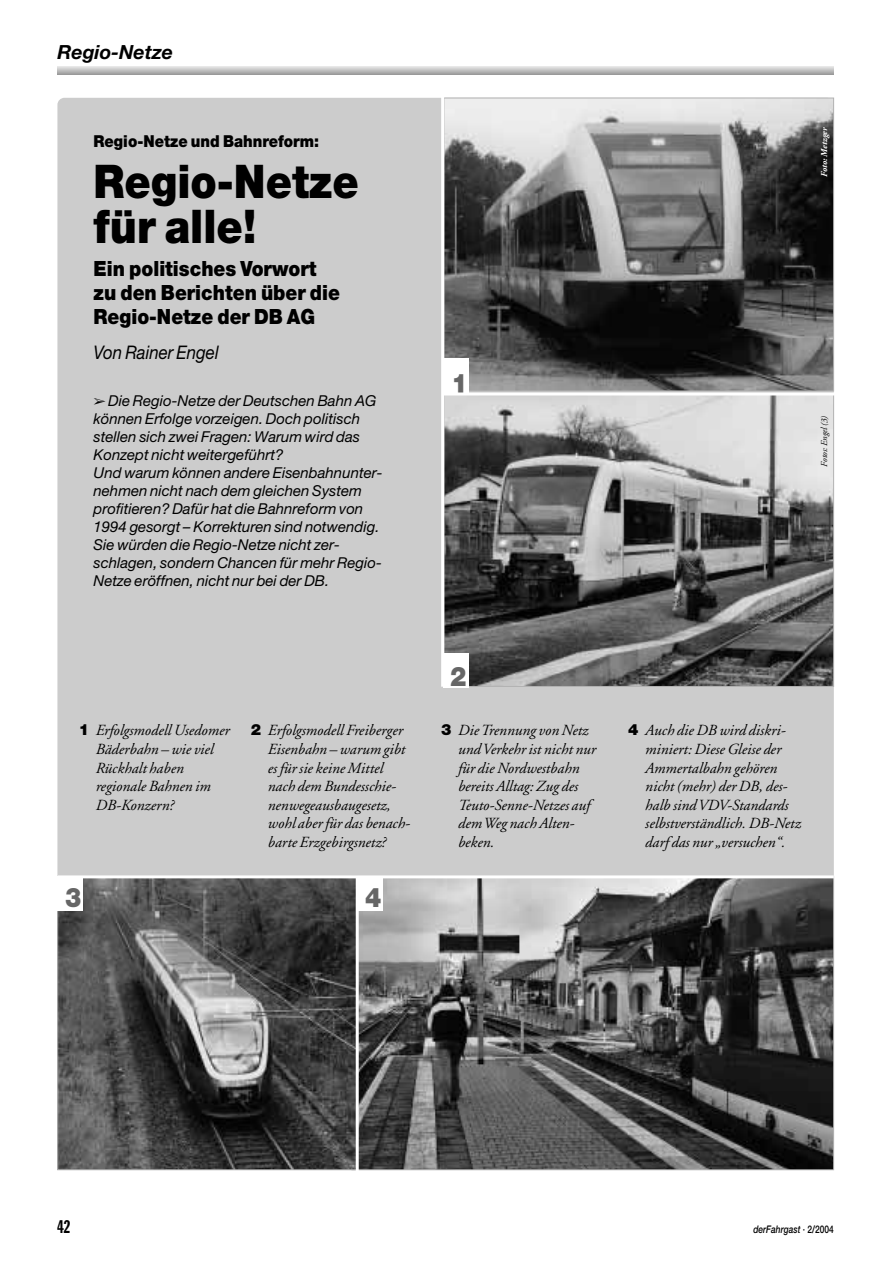
<style>
.page{position:relative;width:893px;height:1263px;background:#fff}
.page>*{position:absolute;margin:0;border:0;box-sizing:border-box;transform-origin:0 0}
.t1{font:900 46.5px/45px "Helvetica Neue";color:#000;scale:.9 1}
.t2{font:900 27px "Helvetica Neue";color:#666;scale:.9 1}
.t3{font:900 21px/24px "Helvetica Neue";color:#000;scale:.9 1}
.t4{font:italic 700 19.5px "Helvetica Neue";color:#000}
.t5{font:italic 18.75px "Helvetica Neue";color:#000;scale:.9 1}
.t6{font:18px "Franklin Gothic Extra Cond";color:#000}
.t7{font:900 16.5px "Helvetica Neue";color:#000;scale:.9 1}
.t8{font:italic 15.45px/18.6px "Adobe Garamond";color:#000}
.t9{font:italic 15px/18px "Helvetica Neue";color:#000}
.t10{font:italic 500 10.5px "Helvetica Neue";color:#000;scale:.8 1}
.t11{font:italic 9px "Adobe Garamond";color:#000}
.t12{font:italic 700 9px "Adobe Garamond";color:#fff}
.s1{font-family:"Helvetica Neue";font-weight:900;font-style:normal}
.s2{font-style:normal}
</style>
<div class="page">
<hr style="left:57px;top:66px;width:776px;height:2px;background:#e2e2e2">
<hr style="left:57px;top:67px;width:776px;height:2px;background:#d7d7d7">
<hr style="left:57px;top:68px;width:776px;height:2px;background:#ccc">
<hr style="left:57px;top:69px;width:776px;height:2px;background:#c1c1c1">
<hr style="left:57px;top:70px;width:776px;height:2px;background:#b6b6b6">
<hr style="left:57px;top:71px;width:776px;height:2px;background:#aaa">
<hr style="left:57px;top:72px;width:776px;height:2px;background:#9f9f9f">
<hr style="left:57px;top:73px;width:776px;height:2px;background:#949494">
<hr style="left:57px;top:74px;width:776px;height:1px;background:#8f8f8f">
<div style="left:57px;top:98px;width:776px;height:1038px;background:#ccc;border-radius:7px"></div>
<img style="left:359px;top:878px;width:472px;height:290px">
<img style="left:59px;top:878px;width:296px;height:290px">
<img style="left:445px;top:396px;width:386px;height:289px">
<img style="left:445px;top:100px;width:386px;height:289px">
<div style="left:443px;top:98px;width:390px;height:293px;border:1px solid #b3b3b3"></div>
<div style="left:443px;top:358px;width:26px;height:35px;background:#fff"></div>
<div style="left:357px;top:876px;width:26px;height:34px;background:#fff"></div>
<div style="left:443px;top:653px;width:26px;height:34px;background:#fff"></div>
<div style="left:57px;top:876px;width:26px;height:34px;background:#fff"></div>
<hr style="left:441px;top:92px;width:3px;height:595px;background:#fff">
<hr style="left:356px;top:878px;width:3px;height:296px;background:#fff">
<hr style="left:442px;top:392px;width:408px;height:3px;background:#fff">
<hr style="left:57px;top:875px;width:776px;height:3px;background:#fff">
<p class="t4" style="left:57px;top:45px;width:117px">Regio-Netze</p>
<p class="t7" style="left:94px;top:135px;width:252px">Regio-Netze und Bahnreform:</p>
<p class="t1" style="left:94px;top:163px;width:296px">Regio-Netze für alle!</p>
<p class="t3" style="left:94px;top:258px;width:275px">Ein politisches Vorwort zu den Berichten über die<br>Regio-Netze der DB AG</p>
<p class="t5" style="left:94px;top:346px;width:141px">Von Rainer Engel</p>
<p class="t9" style="left:94px;top:393px;width:290px">➢ Die Regio-Netze der Deutschen Bahn AG können Erfolge vorzeigen. Doch politisch stellen sich zwei Fragen: Warum wird das Konzept nicht weitergeführt?<br>Und warum können andere Eisenbahnunter&shy;nehmen nicht nach dem gleichen System profitieren? Dafür hat die Bahnreform von 1994 gesorgt – Korrekturen sind notwendig.<br>Sie würden die Regio-Netze nicht zer&shy;schlagen, sondern Chancen für mehr Regio-Netze eröffnen, nicht nur bei der DB.</p>
<p class="t2" style="left:451px;top:374px;width:20px">1</p>
<p class="t12" style="left:820px;top:177px;width:51px;rotate:-90deg">Foto: Metzger</p>
<p class="t11" style="left:820px;top:467px;width:53px;rotate:-90deg">Fotos: Engel (3)</p>
<p class="t8" style="left:96px;top:723px;width:135px;text-indent:-17px"><span class="s1">1</span> Erfolgsmodell Usedomer<br>Bäderbahn – wie viel<br>Rückhalt haben regionale Bahnen im<br>DB-Konzern?</p>
<p class="t8" style="left:268px;top:723px;width:144px;text-indent:-17px"><span class="s1">2</span> Erfolgsmodell Freiberger<br>Eisenbahn – warum gibt es für sie keine Mittel nach dem Bundesschie&shy;nenwegeausbaugesetz, wohl aber für das benach&shy;barte Erzgebirgsnetz?</p>
<p class="t2" style="left:65px;top:888px;width:20px">3</p>
<p class="t2" style="left:365px;top:888px;width:20px">4</p>
<p class="t2" style="left:450px;top:667px;width:20px">2</p>
<p class="t8" style="left:458px;top:723px;width:139px;text-indent:-17px"><span class="s1">3</span> Die Trennung von Netz und Verkehr ist nicht nur für die Nordwestbahn bereits Alltag: Zug des<br>Teuto-Senne-Netzes auf dem Weg nach Alten&shy;beken.</p>
<p class="t8" style="left:645px;top:723px;width:157px;text-indent:-17px"><span class="s1">4</span> Auch die DB wird diskri&shy;miniert: Diese Gleise der<br>Ammertalbahn gehören nicht (mehr) der DB, des&shy;halb sind VDV-Standards selbstverständlich. DB-Netz darf das nur „versuchen“.</p>
<p class="t6" style="left:57px;top:1220px;width:14px">42</p>
<p class="t10" style="left:753px;top:1226px;width:102px">derFahrgast <span class="s2">· 2/2004</span></p>
</div>
